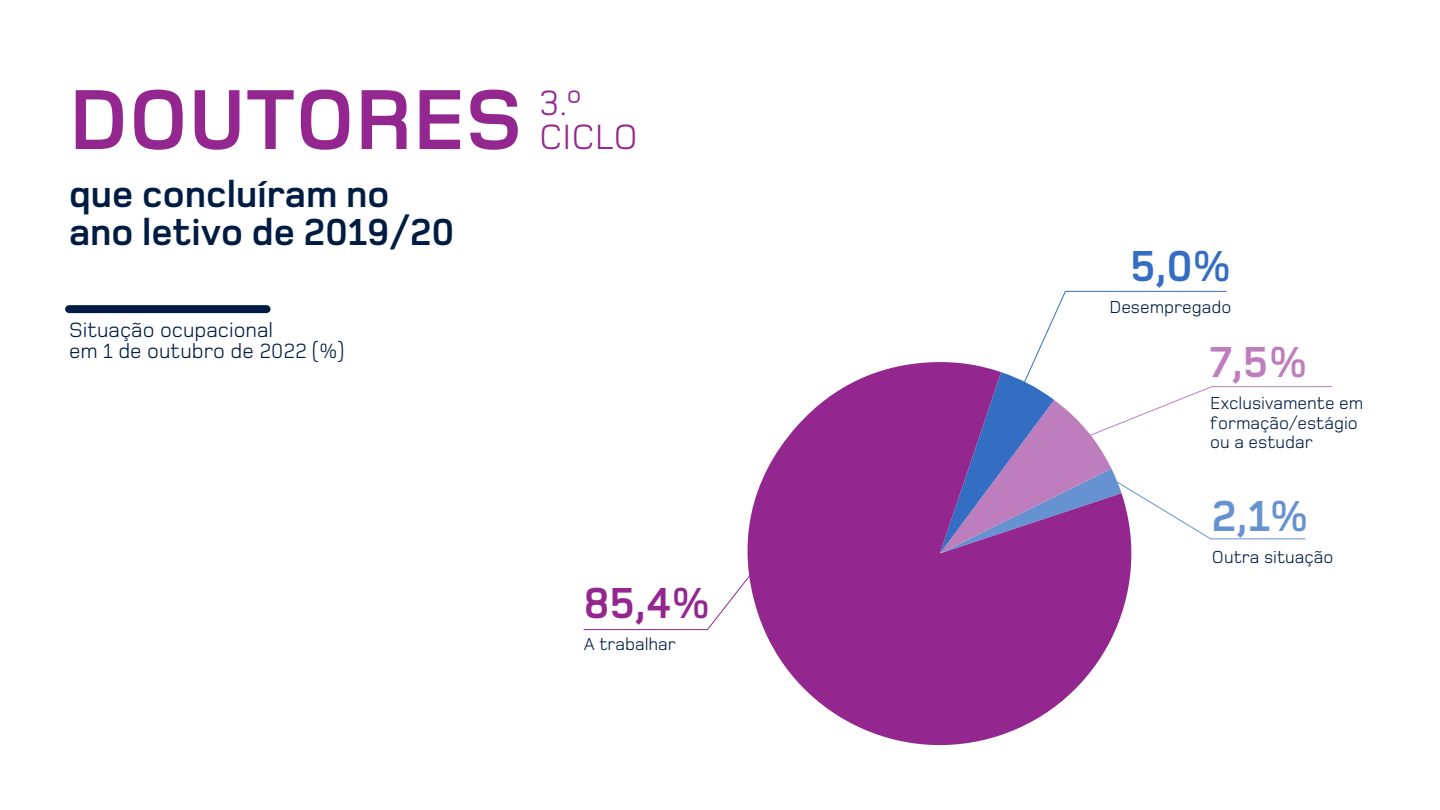
<style>
.page{position:relative;width:1440px;height:810px;background:#fff}
.page>*{position:absolute;margin:0;border:0;box-sizing:border-box;transform-origin:0 0}
.t1{font:700 88.2px "Foundry Monoline";color:#93278f}
.t2{font:700 45px "Foundry Monoline";color:#93278f}
.t3{font:700 45px "Foundry Monoline";color:#be7dbc}
.t4{font:700 45px "Foundry Monoline";color:#6692d1}
.t5{font:700 45px "Foundry Monoline";color:#336ec2}
.t6{font:700 39.08px/38.8px "Foundry Monoline";color:#001c43}
.t7{font:36.45px/34px "Foundry Monoline";color:#93278f}
.t8{font:21.45px/21.5px "Foundry Monoline";color:#001c43}
.t9{font:18px/19.5px "Foundry Monoline";color:#001c43}
</style>
<div class="page">
<svg style="left:747px;top:362px;width:385px;height:384px;fill:#93278f"></svg>
<div style="left:69px;top:305px;width:198px;height:8px;background:#001c43"></div>
<svg style="left:583px;top:564px;width:176px;height:66px"></svg>
<svg style="left:940px;top:291px;width:393px;height:263px"></svg>
<h1 class="t1" style="left:69px;top:73px;width:455px">DOUTORES</h1>
<h3 class="t6" style="left:69px;top:177px;width:387px">que concluíram no ano letivo de 2019/20</h3>
<h3 class="t7" style="left:539px;top:87px;width:100px">3.º<br>CICLO</h3>
<p class="t8" style="left:69px;top:320px;width:276px">Situação ocupacional<br>em 1 de outubro de 2022 (%)</p>
<h2 class="t2" style="left:584px;top:579px;width:128px">85,4%</h2>
<p class="t9" style="left:584px;top:635px;width:94px">A trabalhar</p>
<h2 class="t5" style="left:1130px;top:242px;width:103px">5,0%</h2>
<p class="t9" style="left:1109px;top:298px;width:124px">Desempregado</p>
<h2 class="t3" style="left:1210px;top:338px;width:99px">7,5%</h2>
<p class="t9" style="left:1210px;top:394px;width:155px">Exclusivamente em formação/estágio ou a estudar</p>
<h2 class="t4" style="left:1212px;top:492px;width:98px">2,1%</h2>
<p class="t9" style="left:1212px;top:548px;width:123px">Outra situação</p>
</div>
